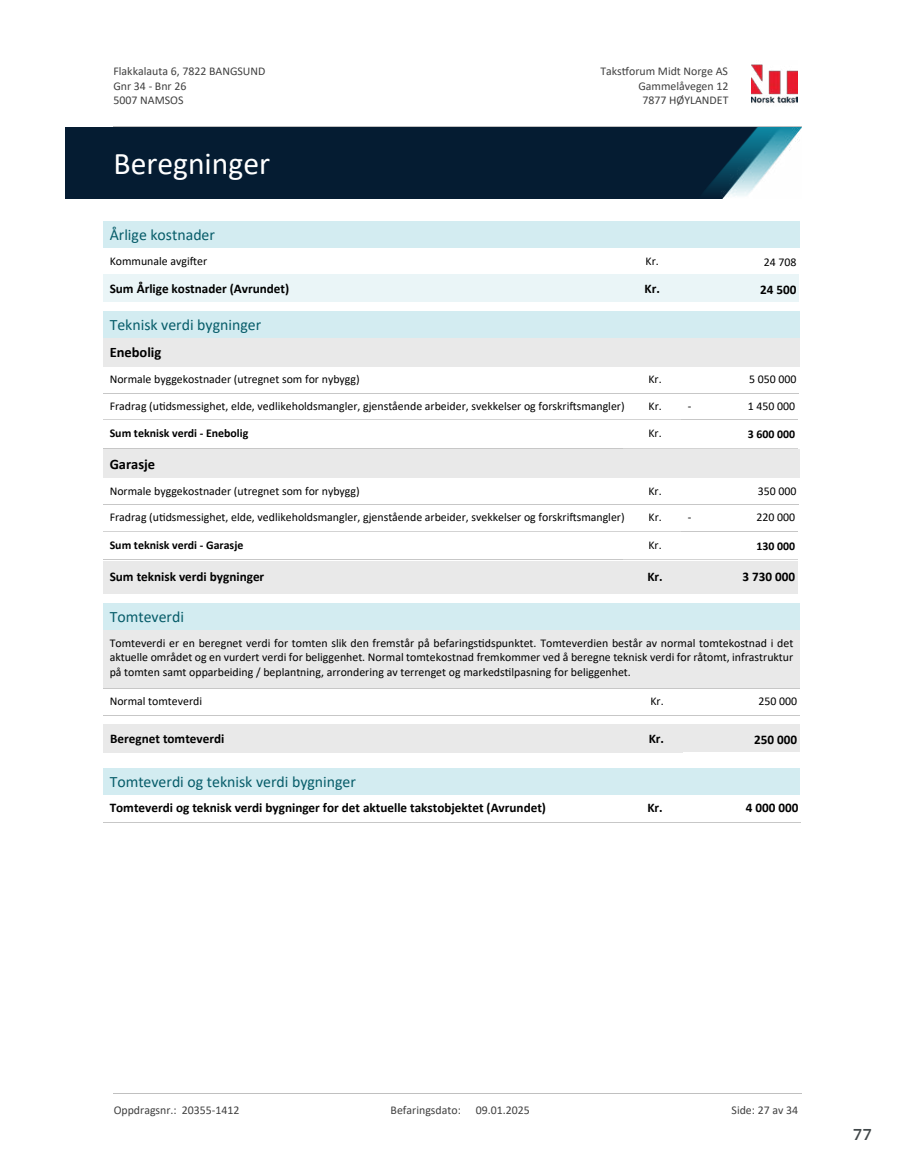
<style>
.page{position:relative;width:915px;height:1172px;background:#fff}
.page>*{position:absolute;margin:0;border:0;box-sizing:border-box;transform-origin:0 0}
.t1{font:31.65px "Calibri";color:#fff}
.t2{font:700 18px "Arya";color:#414749}
.t3{font:15.75px "Calibri";color:#065c69}
.t4{font:700 14.55px "Calibri";color:#000}
.t5{font:700 13.2px "Calibri";color:#000}
.t6{font:11.85px/14.4px "Calibri";color:#000;text-align:justify}
.t7{font:11.85px/14.5px "Calibri";color:#404040}
.t8{font:700 11.85px "Calibri";color:#000}
</style>
<div class="page">
<img style="left:65px;top:128px;width:736px;height:71px">
<div style="left:103px;top:312px;width:695px;height:26px;background:#d3ecf1"></div>
<div style="left:103px;top:338px;width:695px;height:29px;background:#e9e9e9"></div>
<hr style="left:103px;top:393px;width:520px;height:1px;background:#c7c7c7">
<hr style="left:681px;top:393px;width:117px;height:1px;background:#c7c7c7">
<hr style="left:103px;top:420px;width:520px;height:1px;background:#d3d3d3">
<hr style="left:702px;top:420px;width:95px;height:1px;background:#c7c7c7">
<hr style="left:623px;top:420px;width:58px;height:1px;background:#d3d3d3">
<hr style="left:623px;top:393px;width:58px;height:1px;background:#c7c7c7">
<hr style="left:103px;top:448px;width:520px;height:1px;background:#c7c7c7">
<hr style="left:623px;top:448px;width:58px;height:1px;background:#d3d3d3">
<hr style="left:681px;top:448px;width:116px;height:1px;background:#d3d3d3">
<div style="left:103px;top:450px;width:695px;height:28px;background:#e9e9e9"></div>
<hr style="left:103px;top:505px;width:520px;height:1px;background:#c7c7c7">
<hr style="left:681px;top:505px;width:117px;height:1px;background:#c7c7c7">
<hr style="left:103px;top:531px;width:520px;height:1px;background:#d3d3d3">
<hr style="left:702px;top:531px;width:95px;height:1px;background:#c7c7c7">
<hr style="left:623px;top:531px;width:58px;height:1px;background:#d3d3d3">
<hr style="left:623px;top:505px;width:58px;height:1px;background:#c7c7c7">
<hr style="left:103px;top:559px;width:520px;height:1px;background:#c7c7c7">
<hr style="left:623px;top:559px;width:58px;height:1px;background:#d3d3d3">
<hr style="left:681px;top:559px;width:116px;height:1px;background:#d3d3d3">
<svg style="left:681px;top:531px;width:21px;height:1px"></svg>
<div style="left:103px;top:561px;width:520px;height:33px;background:#e9e9e9"></div>
<div style="left:623px;top:561px;width:58px;height:33px;background:#e9e9e9"></div>
<div style="left:681px;top:561px;width:116px;height:33px;background:#e9e9e9"></div>
<div style="left:103px;top:222px;width:695px;height:26px;background:#d3ecf1"></div>
<div style="left:103px;top:274px;width:521px;height:28px;background:#eaf5f7"></div>
<div style="left:624px;top:274px;width:58px;height:28px;background:#eaf5f7"></div>
<div style="left:682px;top:274px;width:116px;height:28px;background:#eaf5f7"></div>
<div style="left:103px;top:603px;width:696px;height:27px;background:#d3ecf1"></div>
<div style="left:103px;top:630px;width:696px;height:59px;background:#e9e9e9"></div>
<hr style="left:103px;top:688px;width:696px;height:1px;background:#c7c7c7">
<hr style="left:103px;top:715px;width:522px;height:1px;background:#c7c7c7">
<hr style="left:625px;top:715px;width:58px;height:1px;background:#c7c7c7">
<hr style="left:683px;top:715px;width:116px;height:1px;background:#c7c7c7">
<div style="left:104px;top:724px;width:521px;height:29px;background:#e9e9e9"></div>
<div style="left:625px;top:724px;width:58px;height:29px;background:#e9e9e9"></div>
<div style="left:683px;top:724px;width:116px;height:28px;background:#e9e9e9"></div>
<div style="left:103px;top:768px;width:696px;height:26px;background:#d3ecf1"></div>
<hr style="left:103px;top:822px;width:520px;height:1px;background:#c7c7c7">
<hr style="left:623px;top:822px;width:58px;height:1px;background:#c7c7c7">
<hr style="left:681px;top:822px;width:120px;height:1px;background:#c7c7c7">
<img style="left:751px;top:64px;width:46px;height:40px">
<hr style="left:113px;top:127px;width:688px;height:1px;background:#c0c0c0">
<hr style="left:113px;top:1093px;width:688px;height:1px;background:#c0c0c0">
<p class="t7" style="left:113px;top:64px;width:153px">Flakkalauta 6, 7822 BANGSUND<br>Gnr 34 - Bnr 26<br>5007 NAMSOS</p>
<p class="t7" style="left:600px;top:64px;width:129px">Taks琀昀orum Midt Norge AS</p>
<p class="t7" style="left:638px;top:78px;width:91px">Gammelåvegen 12</p>
<p class="t7" style="left:642px;top:93px;width:88px">7877 HØYLANDET</p>
<h1 class="t1" style="left:113px;top:142px;width:158px">Beregninger</h1>
<h3 class="t3" style="left:110px;top:224px;width:107px">Årlige kostnader</h3>
<p class="t6" style="left:110px;top:253px;width:99px">Kommunale avgi昀琀er</p>
<p class="t6" style="left:645px;top:253px;width:15px">Kr.</p>
<p class="t6" style="left:763px;top:255px;width:34px">24 708</p>
<p class="t5" style="left:110px;top:279px;width:181px">Sum Årlige kostnader (Avrundet)</p>
<p class="t5" style="left:644px;top:279px;width:17px">Kr.</p>
<p class="t5" style="left:759px;top:280px;width:38px">24 500</p>
<h3 class="t3" style="left:110px;top:314px;width:153px">Teknisk verdi bygninger</h3>
<p class="t4" style="left:110px;top:342px;width:53px">Enebolig</p>
<p class="t6" style="left:110px;top:372px;width:251px">Normale byggekostnader (utregnet som for nybygg)</p>
<p class="t6" style="left:748px;top:372px;width:49px">5 050 000</p>
<p class="t6" style="left:110px;top:398px;width:516px">Fradrag (u琀椀dsmessighet, elde, vedlikeholdsmangler, gjenstående arbeider, svekkelser og forskri昀琀smangler)</p>
<p class="t6" style="left:648px;top:398px;width:15px">Kr.</p>
<p class="t6" style="left:747px;top:398px;width:49px">1 450 000</p>
<p class="t6" style="left:648px;top:372px;width:15px">Kr.</p>
<p class="t6" style="left:687px;top:398px;width:5px">-</p>
<p class="t8" style="left:110px;top:425px;width:140px">Sum teknisk verdi - Enebolig</p>
<p class="t6" style="left:648px;top:426px;width:15px">Kr.</p>
<p class="t8" style="left:747px;top:426px;width:49px">3 600 000</p>
<p class="t4" style="left:110px;top:454px;width:47px">Garasje</p>
<p class="t6" style="left:110px;top:483px;width:251px">Normale byggekostnader (utregnet som for nybygg)</p>
<p class="t6" style="left:757px;top:483px;width:40px">350 000</p>
<p class="t6" style="left:110px;top:510px;width:516px">Fradrag (u琀椀dsmessighet, elde, vedlikeholdsmangler, gjenstående arbeider, svekkelser og forskri昀琀smangler)</p>
<p class="t6" style="left:648px;top:510px;width:15px">Kr.</p>
<p class="t6" style="left:756px;top:510px;width:40px">220 000</p>
<p class="t6" style="left:648px;top:483px;width:15px">Kr.</p>
<p class="t6" style="left:687px;top:510px;width:5px">-</p>
<p class="t8" style="left:110px;top:536px;width:135px">Sum teknisk verdi - Garasje</p>
<p class="t6" style="left:648px;top:537px;width:15px">Kr.</p>
<p class="t8" style="left:756px;top:537px;width:40px">130 000</p>
<p class="t5" style="left:110px;top:568px;width:156px">Sum teknisk verdi bygninger</p>
<p class="t5" style="left:647px;top:568px;width:17px">Kr.</p>
<p class="t5" style="left:742px;top:568px;width:54px">3 730 000</p>
<h3 class="t3" style="left:110px;top:606px;width:76px">Tomteverdi</h3>
<p class="t6" style="left:110px;top:635px;width:685px">Tomteverdi er en beregnet verdi for tomten slik den fremstår på befarings琀椀dspunktet. Tomteverdien består av normal tomtekostnad i det aktuelle området og en vurdert verdi for beliggenhet. Normal tomtekostnad fremkommer ved å beregne teknisk verdi for råtomt, infrastruktur på tomten samt opparbeiding / beplantning, arrondering av terrenget og markeds琀椀lpasning for beliggenhet.</p>
<p class="t6" style="left:110px;top:694px;width:94px">Normal tomteverdi</p>
<p class="t6" style="left:650px;top:694px;width:15px">Kr.</p>
<p class="t6" style="left:758px;top:694px;width:40px">250 000</p>
<p class="t5" style="left:110px;top:729px;width:116px">Beregnet tomteverdi</p>
<p class="t5" style="left:648px;top:729px;width:17px">Kr.</p>
<p class="t5" style="left:754px;top:730px;width:44px">250 000</p>
<h3 class="t3" style="left:110px;top:770px;width:248px">Tomteverdi og teknisk verdi bygninger</h3>
<p class="t5" style="left:110px;top:798px;width:437px">Tomteverdi og teknisk verdi bygninger for det aktuelle takstobjektet (Avrundet)</p>
<p class="t5" style="left:647px;top:798px;width:17px">Kr.</p>
<p class="t5" style="left:745px;top:798px;width:54px">4 000 000</p>
<p class="t7" style="left:114px;top:1102px;width:127px">Oppdragsnr.: 20355-1412</p>
<p class="t7" style="left:390px;top:1102px;width:72px">Befaringsdato:</p>
<p class="t7" style="left:475px;top:1102px;width:55px">09.01.2025</p>
<p class="t7" style="left:731px;top:1102px;width:68px">Side: 27 av 34</p>
<h2 class="t2" style="left:852px;top:1123px;width:21px">77</h2>
</div>
